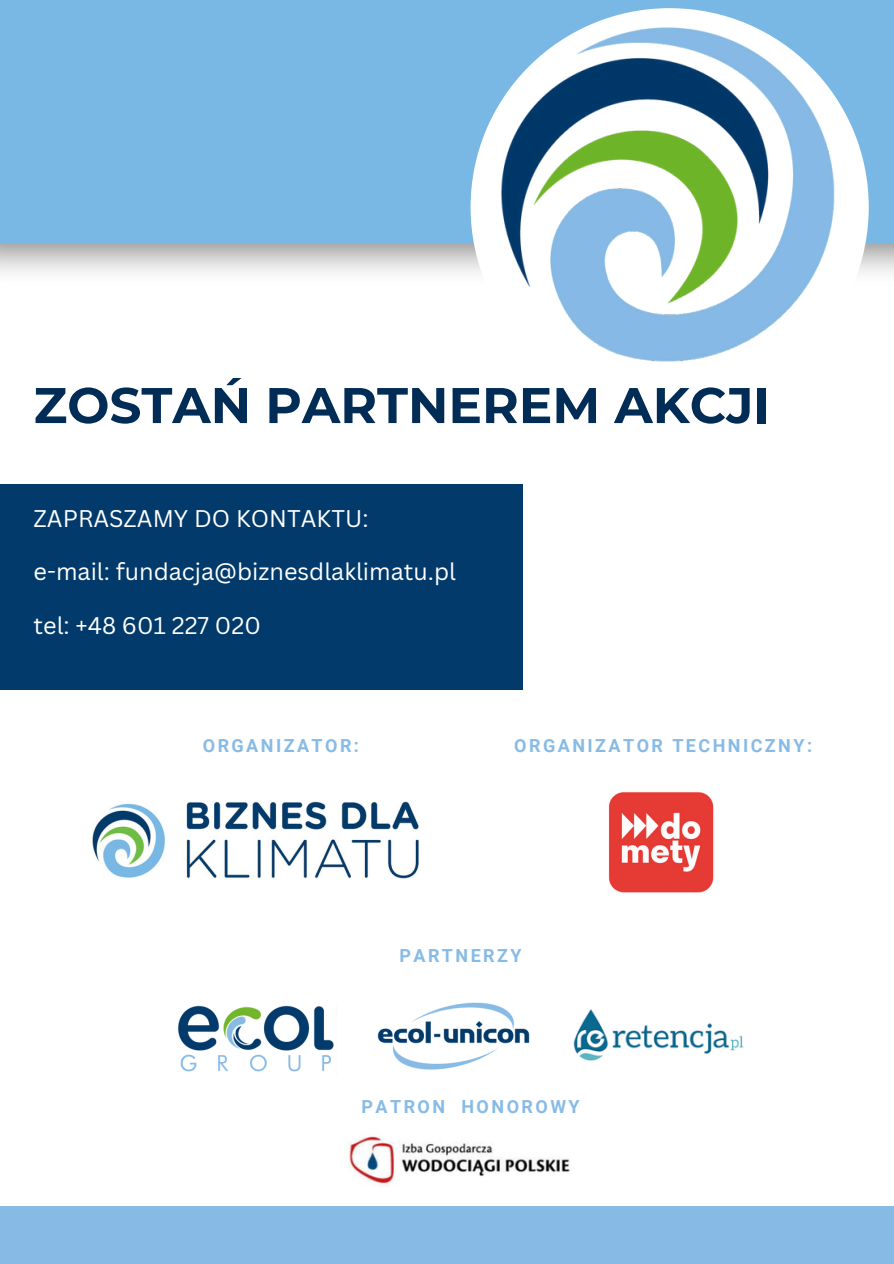
<style>
.page{position:relative;width:894px;height:1264px;background:#fff}
.page>*{position:absolute;margin:0;border:0;box-sizing:border-box;transform-origin:0 0}
.t1{font:700 49.95px "Montserrat";color:#002c56}
.t2{font:23.4px "Canva Sans";color:#fff}
.t3{font:700 18px "Roboto";letter-spacing:.135em;color:#87bbe6}
</style>
<div class="page">
<div style="left:0;top:0;width:893px;height:244px;background:#79b8e4"></div>
<div style="left:470px;top:8px;width:398px;height:398px;background:#fff;border-radius:50%"></div>
<img style="left:479px;top:17px;width:380px;height:380px;border-radius:50%">
<img style="left:93px;top:802px;width:325px;height:76px">
<img style="left:608px;top:791px;width:106px;height:101px">
<div style="left:0;top:484px;width:522px;height:205px;background:#023a6b"></div>
<img style="left:178px;top:1005px;width:156px;height:67px">
<img style="left:377px;top:1002px;width:153px;height:68px">
<img style="left:573px;top:1009px;width:171px;height:52px">
<img style="left:349px;top:1136px;width:221px;height:50px">
<div style="left:0;top:1206px;width:893px;height:57px;background:#87bbe6"></div>
<p class="t1" style="left:34px;top:375px;width:737px">ZOSTAŃ PARTNEREM AKCJI</p>
<p class="t2" style="left:34px;top:502px;width:336px">ZAPRASZAMY DO KONTAKTU:</p>
<p class="t2" style="left:34px;top:555px;width:424px">e-mail: fundacja@biznesdlaklimatu.pl</p>
<p class="t2" style="left:34px;top:609px;width:228px">tel: +48 601 227 020</p>
<p class="t3" style="left:203px;top:734px;width:158px">ORGANIZATOR:</p>
<p class="t3" style="left:514px;top:734px;width:299px">ORGANIZATOR TECHNICZNY:</p>
<p class="t3" style="left:399px;top:945px;width:124px">PARTNERZY</p>
<p class="t3" style="left:361px;top:1095px;width:219px">PATRON HONOROWY</p>
</div>
